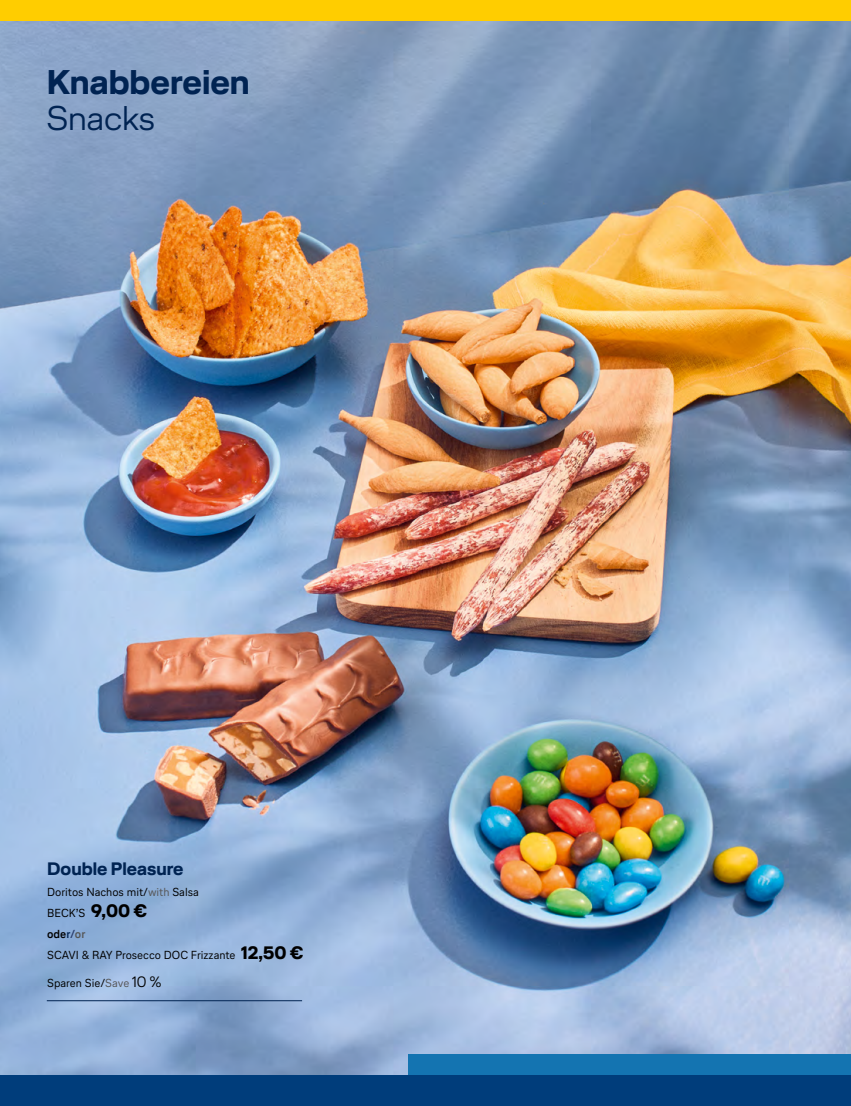
<style>
.page{position:relative;width:851px;height:1106px;background:#fff}
.page>*{position:absolute;margin:0;border:0;box-sizing:border-box;transform-origin:0 0}
.t1{font:700 34.2px "Lufthansa Head";color:#002352}
.t2{font:300 34.2px "Lufthansa Head";color:#002352}
.t3{font:700 18px "Lufthansa Head";color:#002352}
.t4{font:11.7px/21px "Lufthansa Text";color:#000}
.s1{color:#565656}
.s2{font-family:"Lufthansa Head";font-weight:700;font-size:18px}
.s3{font-weight:700}
.s4{font-weight:700;color:#002352}
.s5{font-weight:700;color:#2b3f6f}
.s6{font-weight:700;color:#565656}
.s7{font-family:"Lufthansa Head";font-weight:300;font-size:15px}
</style>
<div class="page">
<img style="left:0;top:21px;width:850px;height:1054px">
<div style="left:408px;top:1054px;width:442px;height:21px;background:#1474b1"></div>
<div style="left:0;top:1075px;width:850px;height:31px;background:#003d7b"></div>
<div style="left:0;top:0;width:850px;height:21px;background:#ffcd00"></div>
<hr style="left:47px;top:1000px;width:255px;height:1px;background:#002352">
<h1 class="t1" style="left:47px;top:57px;width:204px">Knabbereien</h1>
<h1 class="t2" style="left:47px;top:95px;width:110px">Snacks</h1>
<h2 class="t3" style="left:47px;top:856px;width:138px">Double Pleasure</h2>
<p class="t4" style="left:47px;top:881px;width:258px">Doritos Nachos mit/<span class="s1">with</span> Salsa<br>BECK’S <span class="s2">9,00 €<br></span><span class="s3">ode</span><span class="s4">r</span><span class="s5">/</span><span class="s6">or<br></span>SCAVI &amp; RAY Prosecco DOC Frizzante <span class="s2">12,50 €</span></p>
<p class="t4" style="left:47px;top:971px;width:115px">Sparen Sie/<span class="s1">Save</span> <span class="s7">10 %</span></p>
</div>
